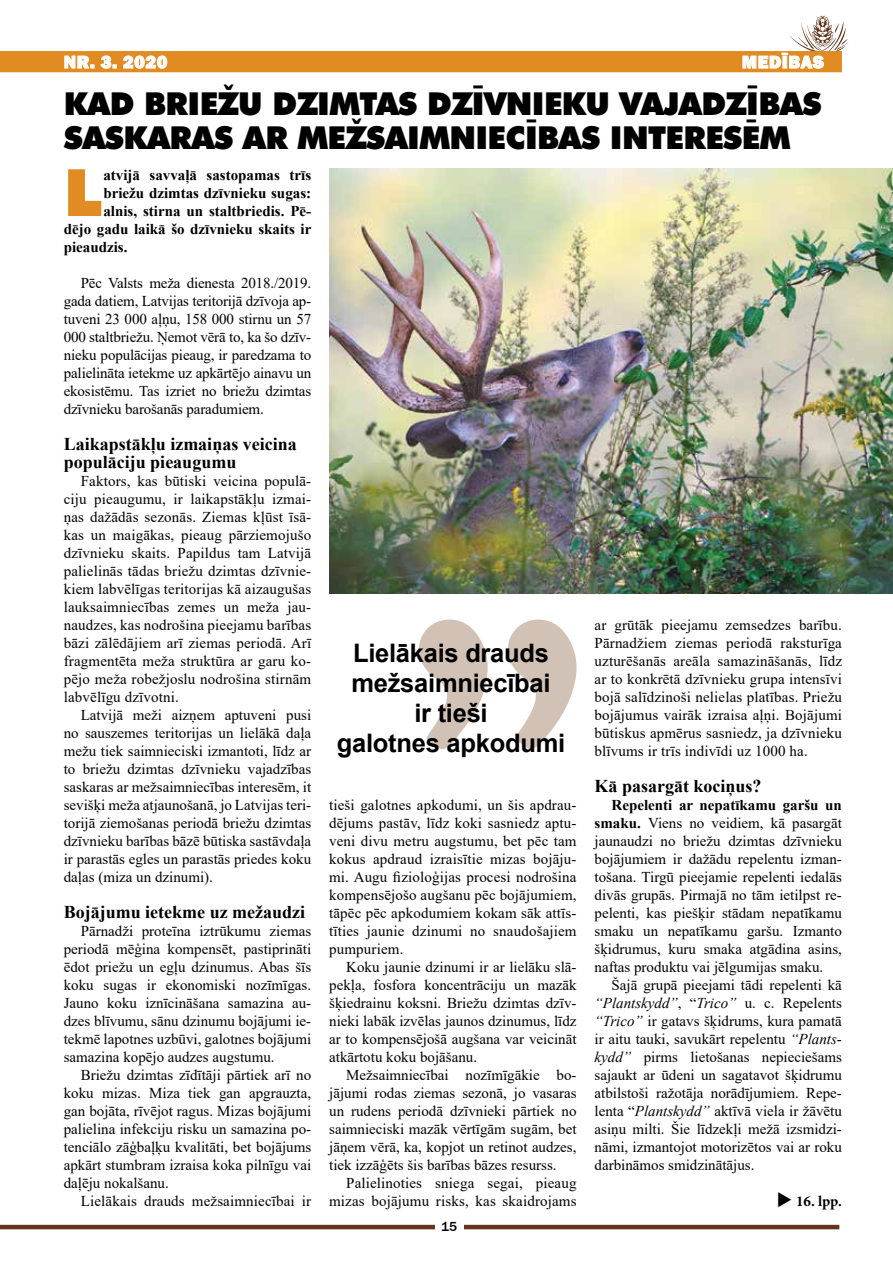
<style>
.page{position:relative;width:893px;height:1263px;background:#fff}
.page>*{position:absolute;margin:0;border:0;box-sizing:border-box;transform-origin:0 0}
.t1{font:900 65.4px "Futura TL";color:#e08c23}
.t2{font:900 31.5px/34.5px "Futura TL";letter-spacing:-.02em;color:#000}
.t3{font:700 25.5px/30px "Arial";letter-spacing:-.01em;color:#000;text-align:center}
.t4{font:700 18px/18px "Times New Roman";color:#000}
.t5{font:800 18px "Franklin Gothic";letter-spacing:.04em;color:#fff}
.t6{font:15px/18px "Times New Roman";color:#000;text-align:justify}
.t7{font:700 15px "Times New Roman";color:#000}
.t8{font:700 15px "Minion Pro";color:#000}
.t9{font:500 13.5px "Franklin Gothic";color:#000}
.s1{font-weight:700}
.s2{font-style:italic}
</style>
<div class="page">
<hr style="left:0;top:1225px;width:839px;height:4px;background:#62351c">
<div style="left:435px;top:1221px;width:28px;height:17px;background:#fff"></div>
<div style="left:0;top:51px;width:842px;height:21px;background:#e08c23"></div>
<svg style="left:742px;top:16px;width:106px;height:53px"></svg>
<svg style="left:64px;top:55px;width:53px;height:14px"></svg>
<svg style="left:123px;top:55px;width:45px;height:14px"></svg>
<img style="left:329px;top:168px;width:564px;height:426px">
<svg style="left:419px;top:620px;width:158px;height:129px"></svg>
<p class="t5" style="left:64px;top:50px;width:105px">NR. 3. 2020</p>
<p class="t5" style="left:742px;top:50px;width:83px">MEDĪBAS</p>
<h2 class="t2" style="left:64px;top:84px;width:759px">KAD BRIEŽU DZIMTAS DZĪVNIEKU VAJADZĪBAS<br>SASKARAS AR MEŽSAIMNIECĪBAS INTERESĒM</h2>
<h1 class="t1" style="left:64px;top:148px;width:40px">L</h1>
<p class="t7" style="left:103px;top:164px;width:209px">atvijā savvaļā sastopamas trīs</p>
<p class="t7" style="left:103px;top:182px;width:209px">briežu dzimtas dzīvnieku sugas:</p>
<p class="t7" style="left:103px;top:200px;width:209px">alnis, stirna un staltbriedis. Pē-</p>
<p class="t7" style="left:64px;top:218px;width:249px">dējo gadu laikā šo dzīvnieku skaits ir</p>
<p class="t7" style="left:64px;top:236px;width:65px">pieaudzis.</p>
<p class="t6" style="left:64px;top:274px;width:249px;text-indent:17px">Pēc Valsts meža dienesta 2018./2019. gada datiem, Latvijas teritorijā dzīvoja ap&shy;tuveni 23 000 aļņu, 158 000 stirnu un 57<br>000 staltbriežu. Ņemot vērā to, ka šo dzīv&shy;nieku populācijas pieaug, ir paredzama to palielināta ietekme uz apkārtējo ainavu un ekosistēmu. Tas izriet no briežu dzimtas dzīvnieku barošanās paradumiem.</p>
<p class="t4" style="left:64px;top:434px;width:235px">Laikapstākļu izmaiņas veicina populāciju pieaugumu</p>
<p class="t6" style="left:64px;top:472px;width:249px;text-indent:17px">Faktors, kas būtiski veicina populā&shy;ciju pieaugumu, ir laikapstākļu izmai&shy;ņas dažādās sezonās. Ziemas kļūst īsā&shy;kas un maigākas, pieaug pārziemojušo dzīvnieku skaits. Papildus tam Latvijā palielinās tādas briežu dzimtas dzīvnie&shy;kiem labvēlīgas teritorijas kā aizaugušas lauksaimniecības zemes un meža jau&shy;naudzes, kas nodrošina pieejamu barības bāzi zālēdājiem arī ziemas periodā. Arī fragmentēta meža struktūra ar garu ko&shy;pējo meža robežjoslu nodrošina stirnām labvēlīgu dzīvotni.</p>
<p class="t6" style="left:64px;top:706px;width:249px;text-indent:17px">Latvijā meži aizņem aptuveni pusi no sauszemes teritorijas un lielākā daļa mežu tiek saimnieciski izmantoti, līdz ar to briežu dzimtas dzīvnieku vajadzības saskaras ar mežsaimniecības interesēm, it sevišķi meža atjaunošanā, jo Latvijas teri&shy;torijā ziemošanas periodā briežu dzimtas dzīvnieku barības bāzē būtiska sastāvdaļa ir parastās egles un parastās priedes koku daļas (miza un dzinumi).</p>
<p class="t4" style="left:64px;top:902px;width:243px">Bojājumu ietekme uz mežaudzi</p>
<p class="t6" style="left:64px;top:922px;width:249px;text-indent:17px">Pārnadži proteīna iztrūkumu ziemas periodā mēģina kompensēt, pastiprināti ēdot priežu un egļu dzinumus. Abas šīs koku sugas ir ekonomiski nozīmīgas.<br>Jauno koku iznīcināšana samazina au&shy;dzes blīvumu, sānu dzinumu bojājumi ie&shy;tekmē lapotnes uzbūvi, galotnes bojājumi samazina kopējo audzes augstumu.</p>
<p class="t6" style="left:64px;top:1066px;width:249px;text-indent:17px">Briežu dzimtas zīdītāji pārtiek arī no koku mizas. Miza tiek gan apgrauzta, gan bojāta, rīvējot ragus. Mizas bojājumi palielina infekciju risku un samazina po&shy;tenciālo zāģbaļķu kvalitāti, bet bojājums apkārt stumbram izraisa koka pilnīgu vai daļēju nokalšanu.</p>
<p class="t6" style="left:81px;top:1192px;width:232px">Lielākais drauds mežsaimniecībai ir</p>
<h3 class="t3" style="left:337px;top:638px;width:230px">Lielākais drauds mežsaimniecībai<br>ir tieši<br>galotnes apkodumi</h3>
<p class="t6" style="left:329px;top:796px;width:249px">tieši galotnes apkodumi, un šis apdrau&shy;dējums pastāv, līdz koki sasniedz aptu&shy;veni divu metru augstumu, bet pēc tam kokus apdraud izraisītie mizas bojāju&shy;mi. Augu fizioloģijas procesi nodrošina kompensējošo augšanu pēc bojājumiem, tāpēc pēc apkodumiem kokam sāk attīs&shy;tīties jaunie dzinumi no snaudošajiem pumpuriem.</p>
<p class="t6" style="left:329px;top:958px;width:249px;text-indent:17px">Koku jaunie dzinumi ir ar lielāku slā&shy;pekļa, fosfora koncentrāciju un mazāk šķiedrainu koksni. Briežu dzimtas dzīv&shy;nieki labāk izvēlas jaunos dzinumus, līdz ar to kompensējošā augšana var veicināt atkārtotu koku bojāšanu.</p>
<p class="t6" style="left:329px;top:1066px;width:249px;text-indent:17px">Mežsaimniecībai nozīmīgākie bo&shy;jājumi rodas ziemas sezonā, jo vasaras un rudens periodā dzīvnieki pārtiek no saimnieciski mazāk vērtīgām sugām, bet jāņem vērā, ka, kopjot un retinot audzes, tiek izzāģēts šis barības bāzes resurss.</p>
<p class="t6" style="left:329px;top:1174px;width:249px;text-align:right">Palielinoties sniega segai, pieaug mizas bojājumu risks, kas skaidrojams</p>
<p class="t9" style="left:441px;top:1218px;width:17px">15</p>
<p class="t6" style="left:595px;top:616px;width:249px">ar grūtāk pieejamu zemsedzes barību.<br>Pārnadžiem ziemas periodā raksturīga uzturēšanās areāla samazināšanās, līdz ar to konkrētā dzīvnieku grupa intensīvi bojā salīdzinoši nelielas platības. Priežu bojājumus vairāk izraisa aļņi. Bojājumi būtiskus apmērus sasniedz, ja dzīvnieku blīvums ir trīs indivīdi uz 1000 ha.</p>
<p class="t4" style="left:595px;top:776px;width:169px">Kā pasargāt kociņus?</p>
<p class="t6" style="left:595px;top:796px;width:249px;text-indent:17px"><span class="s1">Repelenti ar nepatīkamu garšu un smaku.</span> Viens no veidiem, kā pasargāt jaunaudzi no briežu dzimtas dzīvnieku bojājumiem ir dažādu repelentu izman&shy;tošana. Tirgū pieejamie repelenti iedalās divās grupās. Pirmajā no tām ietilpst re&shy;pelenti, kas piešķir stādam nepatīkamu smaku un nepatīkamu garšu. Izmanto šķidrumus, kuru smaka atgādina asins, naftas produktu vai jēlgumijas smaku.</p>
<p class="t6" style="left:595px;top:976px;width:249px;text-indent:17px">Šajā grupā pieejami tādi repelenti kā <span class="s2">“Plantskydd”</span>, “<span class="s2">Trico”</span> u. c. Repelents <span class="s2">“Trico”</span> ir gatavs šķidrums, kura pamatā ir aitu tauki, savukārt repelentu <span class="s2">“Plants&shy;kydd”</span> pirms lietošanas nepieciešams sajaukt ar ūdeni un sagatavot šķidrumu atbilstoši ražotāja norādījumiem. Repe&shy;lenta “<span class="s2">Plantskydd”</span> aktīvā viela ir žāvētu asiņu milti. Šie līdzekļi mežā izsmidzi&shy;nāmi, izmantojot motorizētos vai ar roku darbināmos smidzinātājus.</p>
<p class="t8" style="left:777px;top:1191px;width:66px">◆ 16. lpp.</p>
</div>
